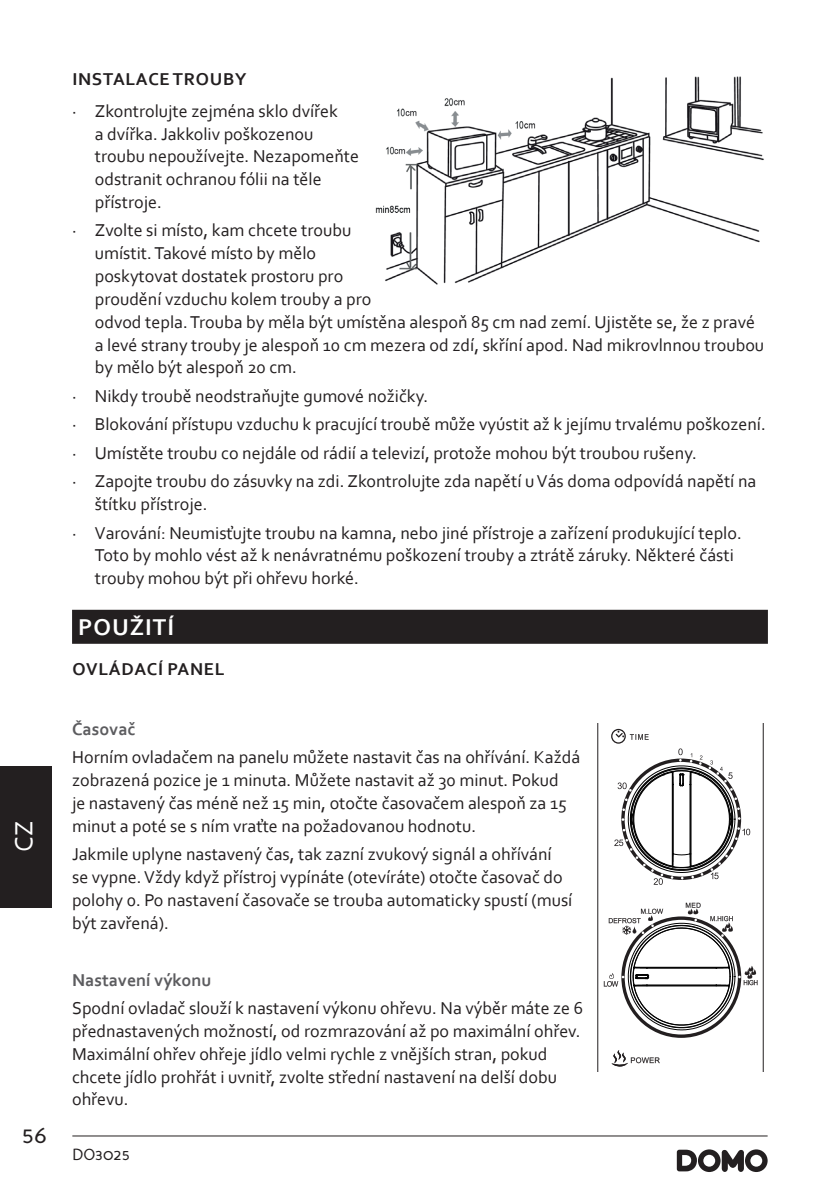
<style>
.page{position:relative;width:840px;height:1191px;background:#fff}
.page>*{position:absolute;margin:0;border:0;box-sizing:border-box;transform-origin:0 0}
.t1{font:26px "Corbel";color:#fff}
.t2{font:700 24px "Corbel";letter-spacing:.04em;color:#fff}
.t3{font:24px "Perspective Sans";color:#231f20}
.t4{font:18px/22.8px "Corbel";color:#231f20}
.t5{font:700 18px "Corbel";letter-spacing:.04em;color:#231f20}
.t6{font:700 18px "Corbel";color:#5c5c5f}
.t7{font:16px "Perspective Sans";color:#231f20}
</style>
<div class="page">
<hr style="left:72px;top:1135px;width:695px;height:1px;background:#231f20">
<svg style="left:676px;top:1149px;width:91px;height:23px"></svg>
<div style="left:0;top:765px;width:51px;height:142px;background:#231f20"></div>
<div style="left:72px;top:610px;width:695px;height:34px;background:#231f20"></div>
<img style="left:375px;top:76px;width:389px;height:209px">
<svg style="left:597px;top:723px;width:161px;height:348px"></svg>
<h1 class="t1" style="left:8px;top:851px;width:32px;rotate:-90deg">CZ</h1>
<h2 class="t3" style="left:22px;top:1120px;width:27px">56</h2>
<p class="t5" style="left:72px;top:68px;width:175px">INSTALACE TROUBY</p>
<p class="t4" style="left:95px;top:99px;width:266px;text-indent:-23px">· Zkontrolujte zejména sklo dvířek<br>a dvířka. Jakkoliv poškozenou troubu nepoužívejte. Nezapomeňte odstranit ochranou fólii na těle přístroje.</p>
<p class="t4" style="left:95px;top:219px;width:670px;text-indent:-23px">· Zvolte si místo, kam chcete troubu<br>umístit. Takové místo by mělo<br>poskytovat dostatek prostoru pro<br>proudění vzduchu kolem trouby a pro<br>odvod tepla. Trouba by měla být umístěna alespoň 85 cm nad zemí. Ujistěte se, že z pravé a levé strany trouby je alespoň 10 cm mezera od zdí, skříní apod. Nad mikrovlnnou troubou by mělo být alespoň 20 cm.</p>
<p class="t4" style="left:72px;top:381px;width:695px;line-height:28.4px">· Nikdy troubě neodstraňujte gumové nožičky.<br>· Blokování přístupu vzduchu k pracující troubě může vyústit až k jejímu trvalému poškození. · Umístěte troubu co nejdále od rádií a televizí, protože mohou být troubou rušeny.<br>· Zapojte troubu do zásuvky na zdi. Zkontrolujte zda napětí u Vás doma odpovídá napětí na</p>
<p class="t4" style="left:72px;top:489px;width:670px;line-height:28.4px;text-indent:23px">štítku přístroje.<br>· Varování: Neumisťujte troubu na kamna, nebo jiné přístroje a zařízení produkující teplo.</p>
<p class="t4" style="left:95px;top:543px;width:640px">Toto by mohlo vést až k nenávratnému poškození trouby a ztrátě záruky. Některé části trouby mohou být při ohřevu horké.</p>
<h2 class="t2" style="left:78px;top:612px;width:97px">POUŽITÍ</h2>
<p class="t5" style="left:72px;top:658px;width:153px">OVLÁDACÍ PANEL</p>
<p class="t6" style="left:72px;top:718px;width:65px">Časovač</p>
<p class="t4" style="left:72px;top:745px;width:509px">Horním ovladačem na panelu můžete nastavit čas na ohřívání. Každá zobrazená pozice je 1 minuta. Můžete nastavit až 30 minut. Pokud<br>je nastavený čas méně než 15 min, otočte časovačem alespoň za 15 minut a poté se s ním vraťte na požadovanou hodnotu.</p>
<p class="t4" style="left:72px;top:842px;width:501px">Jakmile uplyne nastavený čas, tak zazní zvukový signál a ohřívání se vypne. Vždy když přístroj vypínáte (otevíráte) otočte časovač do polohy 0. Po nastavení časovače se trouba automaticky spustí (musí být zavřená).</p>
<p class="t6" style="left:72px;top:968px;width:141px">Nastavení výkonu</p>
<p class="t4" style="left:72px;top:996px;width:512px">Spodní ovladač slouží k nastavení výkonu ohřevu. Na výběr máte ze 6 přednastavených možností, od rozmrazování až po maximální ohřev.<br>Maximální ohřev ohřeje jídlo velmi rychle z vnějších stran, pokud chcete jídlo prohřát i uvnitř, zvolte střední nastavení na delší dobu ohřevu.</p>
<p class="t7" style="left:72px;top:1145px;width:59px">DO3025</p>
</div>
